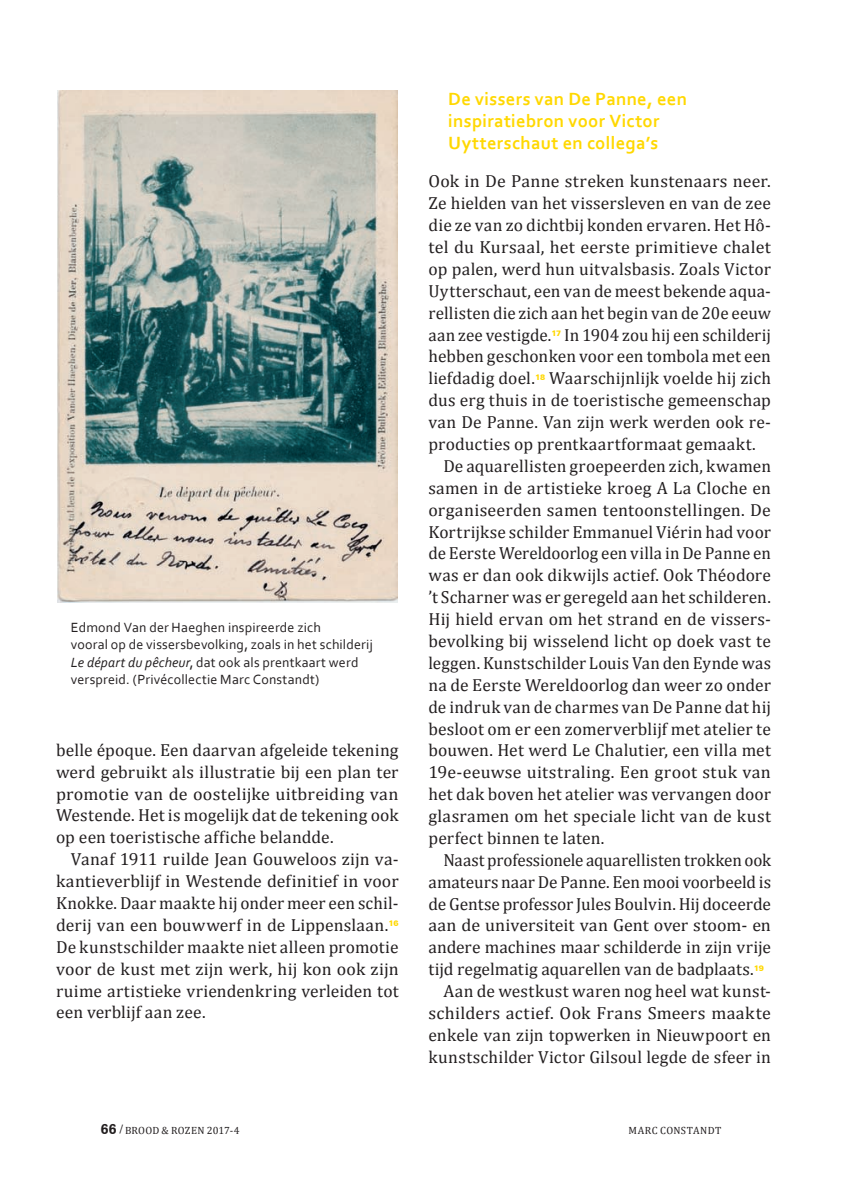
<style>
.page{position:relative;width:847px;height:1194px;background:#fff}
.page>*{position:absolute;margin:0;border:0;box-sizing:border-box;transform-origin:0 0}
.t1{font:700 18.55px/22.2px "Corbel";letter-spacing:.015em;color:#ffd801}
.t2{font:17.5px/21.9px "Cambria";letter-spacing:.005em;color:#231f20;text-align:justify}
.t3{font:14px/17.5px "Corbel";letter-spacing:.015em;color:#231f20}
.t4{font:10.5px "Cambria";letter-spacing:.025em;color:#231f20}
.t5{font:900 7.7px "Zurich BT";letter-spacing:-.02em;color:#ffd801}
.s1{font-style:italic}
.s2{font-family:"Zurich BT";font-weight:700;font-size:14px}
.s3{font-family:"Candara";font-weight:700;font-style:italic}
</style>
<div class="page">
<img style="left:57px;top:91px;width:340px;height:512px">
<p class="t3" style="left:71px;top:618px;width:303px">Edmond Van der Haeghen inspireerde zich<br>vooral op de vissersbevolking, zoals in het schilderij <span class="s1">Le départ du pêcheur</span>, dat ook als prentkaart werd verspreid. (Privécollectie Marc Constandt)</p>
<p class="t2" style="left:56px;top:738px;width:344px">belle époque. Een daarvan afgeleide tekening werd gebruikt als illustratie bij een plan ter promotie van de oostelijke uitbreiding van Westende. Het is mogelijk dat de tekening ook op een toeristische affiche belandde.</p>
<p class="t2" style="left:56px;top:848px;width:344px;text-indent:15px">Vanaf 1911 ruilde Jean Gouweloos zijn va&shy;kantieverblijf in Westende definitief in voor Knokke. Daar maakte hij onder meer een schil&shy;derij van een bouwwerf in de Lippenslaan.</p>
<p class="t5" style="left:388px;top:919px;width:12px">16</p>
<p class="t2" style="left:56px;top:935px;width:344px">De kunstschilder maakte niet alleen promotie voor de kust met zijn werk, hij kon ook zijn ruime artistieke vriendenkring verleiden tot een verblijf aan zee.</p>
<p class="t4" style="left:101px;top:1123px;width:140px"><span class="s2">66</span> <span class="s3">/</span> BROOD &amp; ROZEN 2017-4</p>
<p class="t1" style="left:448px;top:87px;width:240px">De vissers van De Panne, een inspiratiebron voor Victor<br>Uytterschaut en collega’s</p>
<p class="t2" style="left:428px;top:170px;width:344px">Ook in De Panne streken kunstenaars neer.<br>Ze hielden van het vissersleven en van de zee die ze van zo dichtbij konden ervaren. Het Hô&shy;tel du Kursaal, het eerste primitieve chalet op palen, werd hun uitvalsbasis. Zoals Victor Uytterschaut, een van de meest bekende aqua&shy;rellisten die zich aan het begin van de 20e eeuw aan zee vestigde.</p>
<p class="t2" style="left:428px;top:323px;width:344px;text-indent:135px">In 1904 zou hij een schilderij hebben geschonken voor een tombola met een liefdadig doel.</p>
<p class="t5" style="left:551px;top:329px;width:11px">17</p>
<p class="t5" style="left:535px;top:372px;width:12px">18</p>
<p class="t2" style="left:549px;top:367px;width:223px">Waarschijnlijk voelde hij zich</p>
<p class="t2" style="left:428px;top:389px;width:344px">dus erg thuis in de toeristische gemeenschap</p>
<p class="t2" style="left:428px;top:411px;width:344px">van De Panne. Van zijn werk werden ook re-</p>
<p class="t2" style="left:428px;top:433px;width:329px">producties op prentkaartformaat gemaakt.</p>
<p class="t2" style="left:443px;top:455px;width:329px">De aquarellisten groepeerden zich, kwamen</p>
<p class="t2" style="left:428px;top:477px;width:344px">samen in de artistieke kroeg A La Cloche en</p>
<p class="t2" style="left:428px;top:498px;width:344px">organiseerden samen tentoonstellingen. De</p>
<p class="t2" style="left:428px;top:520px;width:344px">Kortrijkse schilder Emmanuel Viérin had voor</p>
<p class="t2" style="left:428px;top:542px;width:344px">de Eerste Wereldoorlog een villa in De Panne en</p>
<p class="t2" style="left:428px;top:564px;width:344px">was er dan ook dikwijls actief. Ook Théodore</p>
<p class="t2" style="left:428px;top:586px;width:344px">’t Scharner was er geregeld aan het schilderen.</p>
<p class="t2" style="left:428px;top:608px;width:344px">Hij hield ervan om het strand en de vissers-</p>
<p class="t2" style="left:428px;top:630px;width:344px">bevolking bij wisselend licht op doek vast te</p>
<p class="t2" style="left:428px;top:652px;width:344px">leggen. Kunstschilder Louis Van den Eynde was</p>
<p class="t2" style="left:428px;top:673px;width:344px">na de Eerste Wereldoorlog dan weer zo onder</p>
<p class="t2" style="left:428px;top:695px;width:344px">de indruk van de charmes van De Panne dat hij</p>
<p class="t2" style="left:428px;top:717px;width:344px">besloot om er een zomerverblijf met atelier te</p>
<p class="t2" style="left:428px;top:739px;width:344px">bouwen. Het werd Le Chalutier, een villa met</p>
<p class="t2" style="left:428px;top:761px;width:344px">19e-eeuwse uitstraling. Een groot stuk van</p>
<p class="t2" style="left:428px;top:783px;width:344px">het dak boven het atelier was vervangen door</p>
<p class="t2" style="left:428px;top:805px;width:344px">glasramen om het speciale licht van de kust</p>
<p class="t2" style="left:428px;top:827px;width:177px">perfect binnen te laten.</p>
<p class="t2" style="left:443px;top:848px;width:329px">Naast professionele aquarellisten trokken ook</p>
<p class="t2" style="left:428px;top:870px;width:344px">amateurs naar De Panne. Een mooi voorbeeld is</p>
<p class="t2" style="left:428px;top:892px;width:344px">de Gentse professor Jules Boulvin. Hij doceerde</p>
<p class="t2" style="left:428px;top:914px;width:344px">aan de universiteit van Gent over stoom- en</p>
<p class="t2" style="left:428px;top:936px;width:344px">andere machines maar schilderde in zijn vrije</p>
<p class="t2" style="left:428px;top:958px;width:327px">tijd regelmatig aquarellen van de badplaats.</p>
<p class="t5" style="left:753px;top:963px;width:12px">19</p>
<p class="t2" style="left:428px;top:980px;width:344px;text-indent:15px">Aan de westkust waren nog heel wat kunst&shy;schilders actief. Ook Frans Smeers maakte enkele van zijn topwerken in Nieuwpoort en kunstschilder Victor Gilsoul legde de sfeer in</p>
<p class="t4" style="left:628px;top:1123px;width:94px">MARC CONSTANDT</p>
</div>
